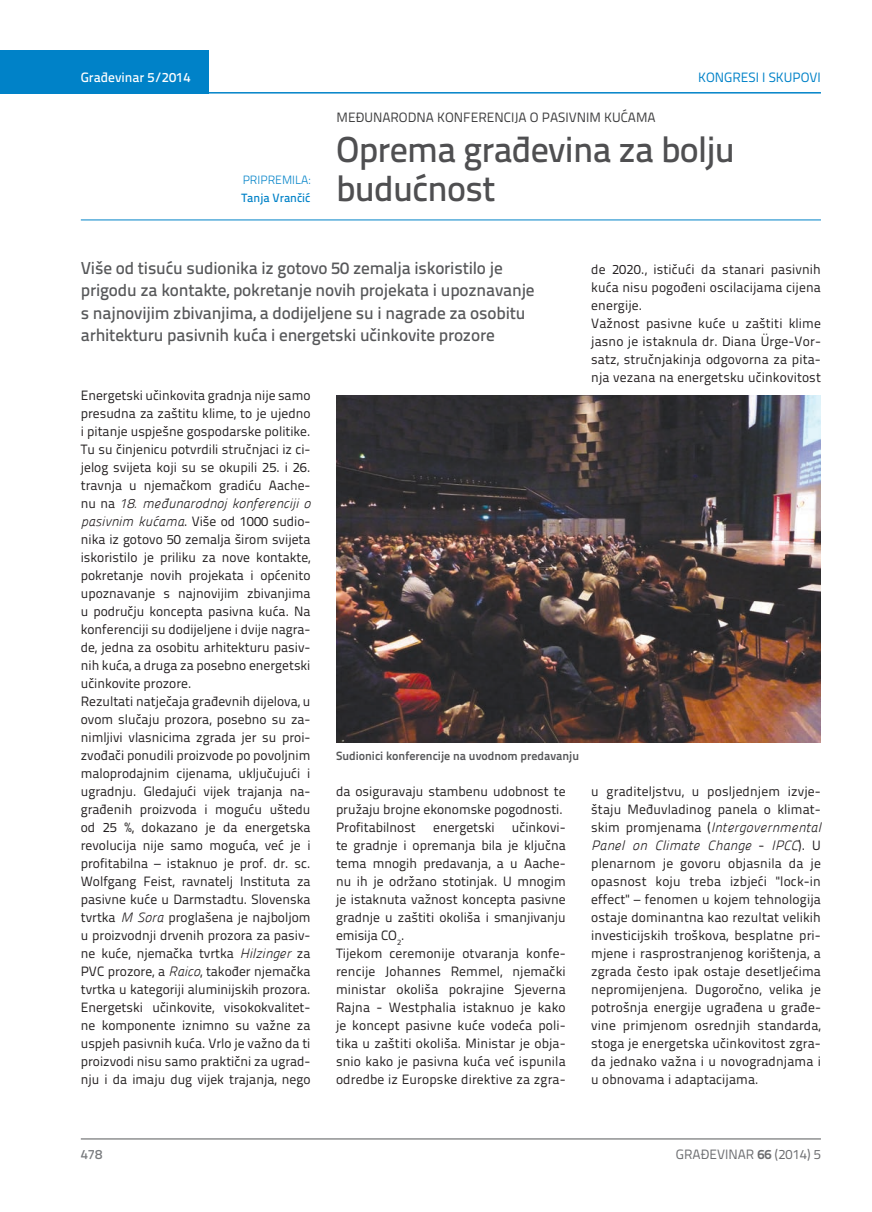
<style>
.page{position:relative;width:872px;height:1212px;background:#fff}
.page>*{position:absolute;margin:0;border:0;box-sizing:border-box;transform-origin:0 0}
.t1{font:500 36px/39px "Titillium Text 22 L";letter-spacing:-.02em;color:#4f4f51}
.t2{font:500 17.25px/22.5px "Titillium Text 22 L";letter-spacing:-.01em;color:#57585a}
.t3{font:13.5px/18px "Titillium Text 22 L";color:#231f20}
.t4{font:italic 13.5px/18px "Panefresco 250 wt";letter-spacing:.01em;color:#231f20}
.t5{font:13.5px "Titillium Text 22 L";color:#3e3e3f}
.t6{font:13.5px "Titillium Text 22 L";color:#6c6d70}
.t7{font:500 13.5px "Titillium Text 22 L";color:#fff}
.t8{font:13.5px "Titillium Text 22 L";color:#0082c8}
.t9{font:500 13.5px "Titillium Text 22 L";color:#787a7d}
.t10{font:700 12px "Titillium Text 22 L";color:#57585a}
.t11{font:500 12px "Titillium Text 22 L";color:#0082c8}
.t12{font:300 12px "Titillium Text 22 L";color:#0082c8}
.s1{font-family:"Titillium Text 22 L";font-style:normal}
.s2{font-family:"Panefresco 250 wt";font-style:italic}
.s3{font-weight:700}
</style>
<div class="page">
<hr style="left:81px;top:1139px;width:740px;height:1px;background:#57585a">
<div style="left:0;top:50px;width:208px;height:44px;background:#0082c8"></div>
<hr style="left:0;top:92px;width:821px;height:2px;background:#0082c8">
<hr style="left:81px;top:220px;width:740px;height:1px;background:#0082c8">
<img style="left:336px;top:395px;width:485px;height:347px">
<p class="t7" style="left:81px;top:67px;width:111px">Građevinar 5/2014</p>
<p class="t8" style="left:698px;top:68px;width:124px">KONGRESI I SKUPOVI</p>
<p class="t12" style="left:243px;top:171px;width:69px">PRIPREMILA:</p>
<p class="t11" style="left:241px;top:188px;width:71px">Tanja Vrančić</p>
<p class="t5" style="left:336px;top:107px;width:321px">MEĐUNARODNA KONFERENCIJA O PASIVNIM KUĆAMA</p>
<h1 class="t1" style="left:336px;top:128px;width:400px">Oprema građevina za bolju budućnost</h1>
<p class="t2" style="left:81px;top:255px;width:455px">Više od tisuću sudionika iz gotovo 50 zemalja iskoristilo je prigodu za kontakte, pokretanje novih projekata i upoznavanje s najnovijim zbivanjima, a dodijeljene su i nagrade za osobitu arhitekturu pasivnih kuća i energetski učinkovite prozore</p>
<p class="t3" style="left:81px;top:385px;width:231px;text-align:justify">Energetski učinkovita gradnja nije samo presudna za zaštitu klime, to je ujedno i pitanje uspješne gospodarske politike.<br>Tu su činjenicu potvrdili stručnjaci iz ci&shy;jelog svijeta koji su se okupili 25. i 26. travnja u njemačkom gradiću Aache-</p>
<p class="t4" style="left:81px;top:493px;width:231px"><span class="s1">nu na</span> 18. međunarodnoj konferenciji o</p>
<p class="t3" style="left:81px;top:511px;width:231px"><span class="s2">pasivnim kućama</span>. Više od 1000 sudio&shy;nika iz gotovo 50 zemalja širom svijeta iskoristilo je priliku za nove kontakte, pokretanje novih projekata i općenito upoznavanje s najnovijim zbivanjima u području koncepta pasivna kuća. Na konferenciji su dodijeljene i dvije nagra&shy;de, jedna za osobitu arhitekturu pasiv&shy;nih kuća, a druga za posebno energetski učinkovite prozore.<br>Rezultati natječaja građevnih dijelova, u ovom slučaju prozora, posebno su za&shy;nimljivi vlasnicima zgrada jer su proi&shy;zvođači ponudili proizvode po povoljnim maloprodajnim cijenama, uključujući i ugradnju. Gledajući vijek trajanja na&shy;građenih proizvoda i moguću uštedu od 25 %, dokazano je da energetska revolucija nije samo moguća, već je i profitabilna – istaknuo je prof. dr. sc.<br>Wolfgang Feist, ravnatelj Instituta za pasivne kuće u Darmstadtu. Slovenska tvrtka <span class="s2">M Sora</span> proglašena je najboljom u proizvodnji drvenih prozora za pasiv&shy;ne kuće, njemačka tvrtka <span class="s2">Hilzinger</span> za PVC prozore, a <span class="s2">Raico</span>, također njemačka tvrtka u kategoriji aluminijskih prozora.<br>Energetski učinkovite, visokokvalitet&shy;ne komponente iznimno su važne za uspjeh pasivnih kuća. Vrlo je važno da ti proizvodi nisu samo praktični za ugrad&shy;nju i da imaju dug vijek trajanja, nego</p>
<p class="t10" style="left:336px;top:747px;width:245px">Sudionici konferencije na uvodnom predavanju</p>
<p class="t3" style="left:336px;top:781px;width:231px">da osiguravaju stambenu udobnost te pružaju brojne ekonomske pogodnosti.<br>Profitabilnost</p>
<p class="t3" style="left:336px;top:818px;width:231px;text-indent:176px">učinkovi&shy;te gradnje i opremanja bila je ključna tema mnogih predavanja, a u Aache&shy;nu ih je održano stotinjak. U mnogim je istaknuta važnost koncepta pasivne gradnje u zaštiti okoliša i smanjivanju emisija CO<sub>2</sub>.<br>Tijekom ceremonije otvaranja konfe&shy;rencije Johannes Remmel, njemački ministar okoliša pokrajine Sjeverna Rajna - Westphalia istaknuo je kako je koncept pasivne kuće vodeća poli&shy;tika u zaštiti okoliša. Ministar je obja&shy;snio kako je pasivna kuća već ispunila odredbe iz Europske direktive za zgra-</p>
<p class="t3" style="left:433px;top:818px;width:63px">energetski</p>
<p class="t3" style="left:591px;top:259px;width:231px">de 2020., ističući da stanari pasivnih kuća nisu pogođeni oscilacijama cijena energije.<br>Važnost pasivne kuće u zaštiti klime jasno je istaknula dr. Diana Ürge-Vor&shy;satz, stručnjakinja odgovorna za pita&shy;nja vezana na energetsku učinkovitost</p>
<p class="t3" style="left:591px;top:782px;width:231px">u graditeljstvu, u posljednjem izvje&shy;štaju Međuvladinog panela o klimat-</p>
<p class="t4" style="left:591px;top:818px;width:231px"><span class="s1">skim promjenama (</span>Intergovernmental<br>Panel on Climate Change <span class="s1">-</span> IPCC<span class="s1">). U</span></p>
<p class="t3" style="left:591px;top:854px;width:231px;text-align:justify">plenarnom je govoru objasnila da je opasnost koju treba izbjeći "lock-in effect" – fenomen u kojem tehnologija ostaje dominantna kao rezultat velikih investicijskih troškova, besplatne pri&shy;mjene i rasprostranjenog korištenja, a zgrada često ipak ostaje desetljećima nepromijenjena. Dugoročno, velika je potrošnja energije ugrađena u građe&shy;vine primjenom osrednjih standarda, stoga je energetska učinkovitost zgra&shy;da jednako važna i u novogradnjama i u obnovama i adaptacijama.</p>
<p class="t9" style="left:81px;top:1144px;width:23px">478</p>
<p class="t6" style="left:676px;top:1144px;width:146px">GRAĐEVINAR <span class="s3">66</span> (2014) 5</p>
</div>
